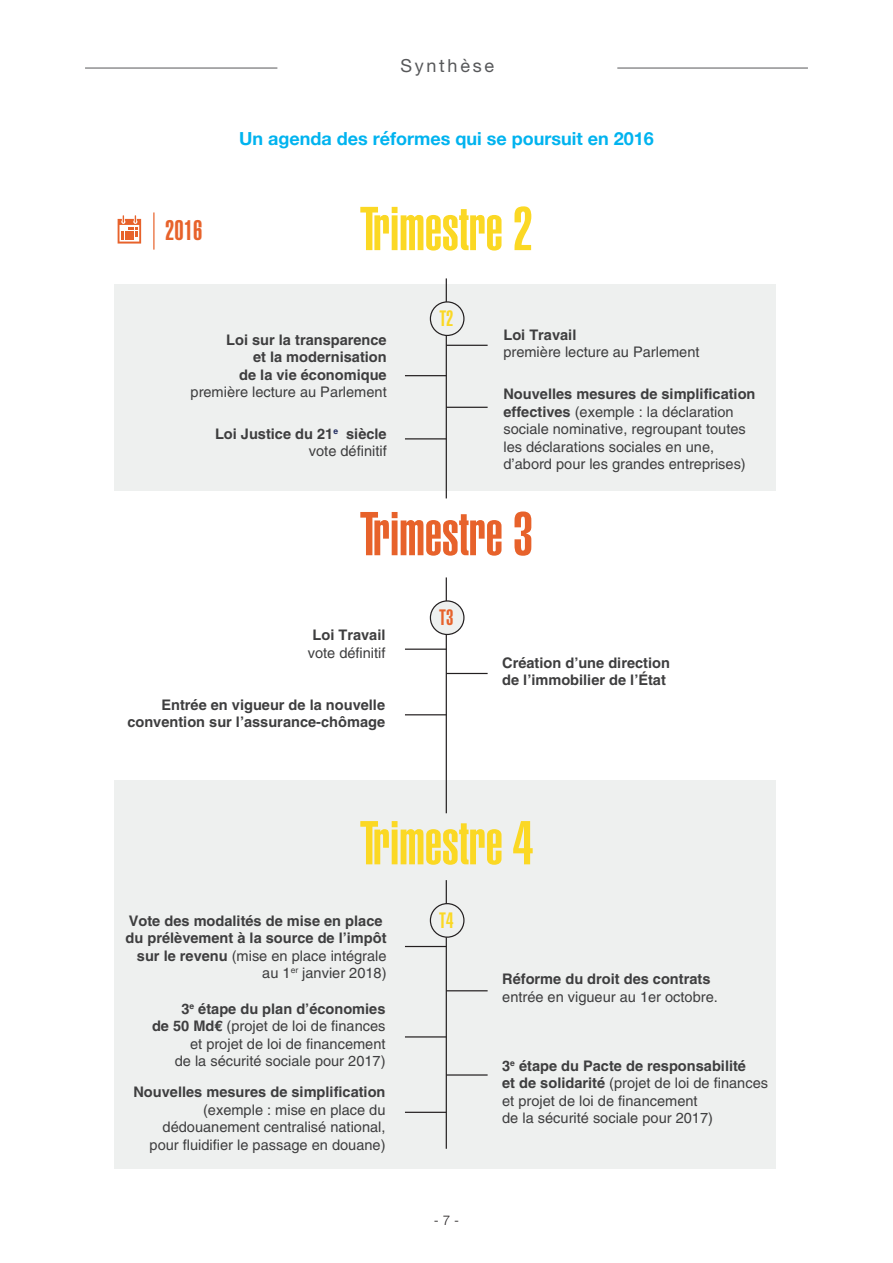
<style>
.page{position:relative;width:893px;height:1263px;background:#fff}
.page>*{position:absolute;margin:0;border:0;box-sizing:border-box;transform-origin:0 0}
.t1{font:60.75px "Helvetica LT Std Ultra Comp";color:#fbd824}
.t2{font:60.75px "Helvetica LT Std Ultra Comp";color:#e7622b}
.t3{font:27.9px "Helvetica LT Std Ultra Comp";color:#e7622b}
.t4{font:21.9px "Helvetica LT Std Ultra Comp";color:#fbd824}
.t5{font:21.9px "Helvetica LT Std Ultra Comp";color:#e7622b}
.t6{font:700 18px "Helvetica Neue";color:#00b3ef}
.t7{font:18px "Helvetica Neue LT Pro";letter-spacing:.15em;color:#57585a}
.t8{font:14.55px/17.5px "Helvetica LT Std";color:#3e3e3f}
.t9{font:700 14.55px/17.5px "Helvetica LT Std";color:#3e3e3f;text-align:right}
.t10{font:300 13.5px "Helvetica Neue";color:#231f20}
.s1{font-weight:700}
.s2{font-weight:400}
</style>
<div class="page">
<hr style="left:85px;top:68px;width:192px;height:1px;background:#57585a">
<hr style="left:617px;top:68px;width:191px;height:1px;background:#57585a">
<div style="left:114px;top:284px;width:662px;height:207px;background:#eef0ef"></div>
<div style="left:114px;top:780px;width:662px;height:389px;background:#eef0ef"></div>
<div style="left:430px;top:301px;width:34px;height:35px;border:1px solid #231f20;border-radius:50%"></div>
<div style="left:430px;top:601px;width:34px;height:33px;background:#eef0ef;border-radius:50%"></div>
<div style="left:430px;top:600px;width:34px;height:35px;border:1px solid #231f20;border-radius:50%"></div>
<div style="left:430px;top:903px;width:34px;height:35px;border:1px solid #231f20;border-radius:50%"></div>
<hr style="left:446px;top:336px;width:1px;height:162px;background:#231f20">
<hr style="left:446px;top:635px;width:1px;height:178px;background:#231f20">
<svg style="left:446px;top:577px;width:1px;height:24px"></svg>
<svg style="left:446px;top:880px;width:1px;height:24px"></svg>
<svg style="left:446px;top:278px;width:1px;height:24px"></svg>
<hr style="left:446px;top:937px;width:1px;height:212px;background:#231f20">
<hr style="left:446px;top:345px;width:42px;height:1px;background:#231f20">
<hr style="left:446px;top:407px;width:42px;height:1px;background:#231f20">
<hr style="left:405px;top:375px;width:41px;height:1px;background:#231f20">
<hr style="left:405px;top:438px;width:41px;height:1px;background:#231f20">
<hr style="left:446px;top:673px;width:42px;height:1px;background:#231f20">
<hr style="left:405px;top:648px;width:41px;height:2px;background:#231f20">
<hr style="left:405px;top:714px;width:41px;height:1px;background:#231f20">
<hr style="left:446px;top:990px;width:42px;height:1px;background:#231f20">
<hr style="left:446px;top:1074px;width:42px;height:1px;background:#231f20">
<hr style="left:405px;top:946px;width:41px;height:1px;background:#231f20">
<hr style="left:405px;top:1036px;width:41px;height:1px;background:#231f20">
<hr style="left:405px;top:1112px;width:41px;height:1px;background:#231f20">
<hr style="left:153px;top:212px;width:1px;height:38px;background:#e7622b">
<svg style="left:118px;top:215px;width:23px;height:29px"></svg>
<p class="t7" style="left:400px;top:60px;width:95px">Synthèse</p>
<h2 class="t3" style="left:165px;top:220px;width:39px">2016</h2>
<p class="t6" style="left:239px;top:128px;width:416px">Un agenda des réformes qui se poursuit en 2016</p>
<h1 class="t1" style="left:360px;top:207px;width:175px">Trimestre 2</h1>
<h3 class="t4" style="left:439px;top:310px;width:16px">T2</h3>
<p class="t9" style="left:503px;top:327px;width:74px">Loi Travail</p>
<p class="t8" style="left:503px;top:345px;width:198px">première lecture au Parlement</p>
<p class="t9" style="left:226px;top:332px;width:162px">Loi sur la transparence et la modernisation<br>de la vie économique</p>
<p class="t8" style="left:191px;top:385px;width:198px">première lecture au Parlement</p>
<p class="t8" style="left:503px;top:387px;width:254px"><span class="s1">Nouvelles mesures de simplification effectives</span> (exemple : la déclaration sociale nominative, regroupant toutes les déclarations sociales en une, d’abord pour les grandes entreprises)</p>
<p class="t9" style="left:215px;top:426px;width:173px">Loi Justice du 21<sup>e</sup> siècle <span class="s2">vote définitif</span></p>
<h1 class="t2" style="left:360px;top:512px;width:175px">Trimestre 3</h1>
<p class="t9" style="left:313px;top:627px;width:74px">Loi Travail</p>
<p class="t8" style="left:308px;top:645px;width:79px">vote définitif</p>
<p class="t9" style="left:127px;top:697px;width:259px">Entrée en vigueur de la nouvelle convention sur l’assurance-chômage</p>
<h3 class="t5" style="left:439px;top:610px;width:16px">T3</h3>
<p class="t9" style="left:502px;top:655px;width:169px;text-align:left">Création d’une direction de l’immobilier de l’État</p>
<h1 class="t1" style="left:360px;top:821px;width:175px">Trimestre 4</h1>
<p class="t9" style="left:126px;top:913px;width:262px">Vote des modalités de mise en place du prélèvement à la source de l’impôt sur le revenu <span class="s2">(mise en place intégrale au 1</span><sup>er</sup> <span class="s2">janvier 2018)</span></p>
<p class="t8" style="left:152px;top:1001px;width:235px;text-align:right"><span class="s1">3</span><sup>e</sup> <span class="s1">étape du plan d’économies<br>de 50 Md€</span> (projet de loi de finances et projet de loi de financement<br>de la sécurité sociale pour 2017)</p>
<p class="t9" style="left:133px;top:1084px;width:254px">Nouvelles mesures de simplification</p>
<p class="t8" style="left:150px;top:1102px;width:237px;text-align:right">(exemple : mise en place du dédouanement centralisé national, pour fluidifier le passage en douane)</p>
<h3 class="t4" style="left:439px;top:912px;width:16px">T4</h3>
<p class="t10" style="left:434px;top:1212px;width:27px">-7-</p>
<p class="t9" style="left:502px;top:971px;width:210px">Réforme du droit des contrats</p>
<p class="t8" style="left:502px;top:989px;width:217px">entrée en vigueur au 1er octobre.</p>
<p class="t8" style="left:502px;top:1058px;width:267px"><span class="s1">3</span><sup>e</sup> <span class="s1">étape du Pacte de responsabilité<br>et de solidarité</span> (projet de loi de finances et projet de loi de financement<br>de la sécurité sociale pour 2017)</p>
</div>
